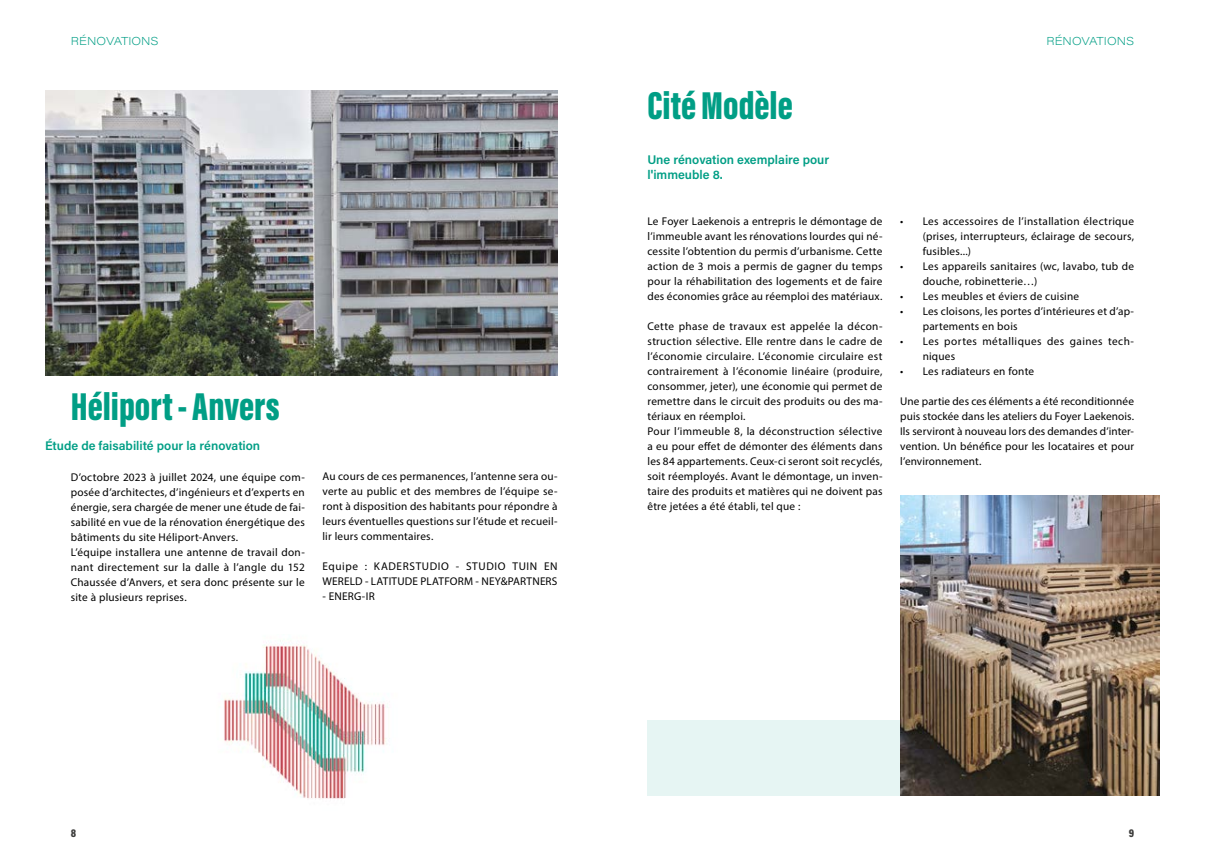
<style>
.page{position:relative;width:1205px;height:865px;background:#fff}
.page>*{position:absolute;margin:0;border:0;box-sizing:border-box;transform-origin:0 0}
.t1{font:900 40px "Acumin Pro Extra Cond";color:#009e85}
.t2{font:600 12.5px/15px "Acumin Pro";color:#009e85}
.t3{font:11.25px/15px "Myriad Pro";letter-spacing:.02em;color:#000}
.t4{font:11.25px/15px "Myriad Pro";letter-spacing:.04em;color:#000}
.t5{font:200 11.25px "Acumin Pro Wide";letter-spacing:.005em;color:#009e85}
.t6{font:900 11.25px "Acumin Pro Cond";color:#3c3c3b}
</style>
<div class="page">
<div style="left:647px;top:720px;width:327px;height:75px;background:#e6f5f3"></div>
<img style="left:45px;top:90px;width:512px;height:286px">
<img style="left:224px;top:640px;width:164px;height:159px">
<img style="left:900px;top:495px;width:260px;height:300px">
<p class="t5" style="left:71px;top:33px;width:89px">RÉNOVATIONS</p>
<p class="t5" style="left:1046px;top:33px;width:89px">RÉNOVATIONS</p>
<h1 class="t1" style="left:71px;top:382px;width:210px">Héliport - Anvers</h1>
<p class="t2" style="left:45px;top:438px;width:217px">Étude de faisabilité pour la rénovation</p>
<p class="t3" style="left:71px;top:469px;width:235px">D’octobre 2023 à juillet 2024, une équipe com&shy;posée d’architectes, d’ingénieurs et d’experts en énergie, sera chargée de mener une étude de fai&shy;sabilité en vue de la rénovation énergétique des bâtiments du site Héliport-Anvers.<br>L’équipe installera une antenne de travail don&shy;nant directement sur la dalle à l’angle du 152<br>Chaussée d’Anvers, et sera donc présente sur le site à plusieurs reprises.</p>
<p class="t3" style="left:322px;top:469px;width:236px;text-align:justify">Au cours de ces permanences, l’antenne sera ou&shy;verte au public et des membres de l’équipe se&shy;ront à disposition des habitants pour répondre à leurs éventuelles questions sur l’étude et recueil&shy;lir leurs commentaires.</p>
<p class="t3" style="left:322px;top:559px;width:236px">Equipe : KADERSTUDIO - STUDIO TUIN EN<br>WERELD - LATITUDE PLATFORM - NEY&amp;PARTNERS</p>
<p class="t3" style="left:322px;top:589px;width:54px">- ENERG-IR</p>
<h1 class="t1" style="left:647px;top:81px;width:147px">Cité Modèle</h1>
<p class="t2" style="left:647px;top:152px;width:183px">Une rénovation exemplaire pour l'immeuble 8.</p>
<p class="t3" style="left:647px;top:214px;width:236px;text-align:justify">Le Foyer Laekenois a entrepris le démontage de l’immeuble avant les rénovations lourdes qui né&shy;cessite l’obtention du permis d’urbanisme. Cette action de 3 mois a permis de gagner du temps pour la réhabilitation des logements et de faire des économies grâce au réemploi des matériaux.</p>
<p class="t3" style="left:647px;top:319px;width:236px">Cette phase de travaux est appelée la décon&shy;struction sélective. Elle rentre dans le cadre de l’économie circulaire. L’économie circulaire est contrairement à l’économie linéaire (produire, consommer, jeter), une économie qui permet de remettre dans le circuit des produits ou des ma&shy;tériaux en réemploi.<br>Pour l’immeuble 8, la déconstruction sélective a eu pour effet de démonter des éléments dans les 84 appartements. Ceux-ci seront soit recyclés, soit réemployés. Avant le démontage, un inven&shy;taire des produits et matières qui ne doivent pas être jetées a été établi, tel que :</p>
<p class="t3" style="left:923px;top:213px;width:213px;text-align:justify;text-indent:-22px">• Les accessoires de l’installation électrique (prises, interrupteurs, éclairage de secours, fusibles...)</p>
<p class="t3" style="left:923px;top:258px;width:213px;text-indent:-22px">• Les appareils sanitaires (wc, lavabo, tub de douche, robinetterie…)</p>
<p class="t3" style="left:900px;top:288px;width:180px">• Les meubles et éviers de cuisine</p>
<p class="t3" style="left:923px;top:303px;width:213px;text-indent:-22px">• Les cloisons, les portes d’intérieures et d’ap&shy;partements en bois</p>
<p class="t4" style="left:923px;top:333px;width:213px;text-indent:-22px">• Les portes métalliques des gaines tech&shy;niques</p>
<p class="t3" style="left:900px;top:363px;width:135px">• Les radiateurs en fonte</p>
<p class="t3" style="left:900px;top:393px;width:235px;text-align:justify">Une partie des ces éléments a été reconditionnée puis stockée dans les ateliers du Foyer Laekenois.<br>Ils serviront à nouveau lors des demandes d’inter&shy;vention. Un bénéfice pour les locataires et pour l’environnement.</p>
<p class="t6" style="left:71px;top:825px;width:7px">8</p>
<p class="t6" style="left:1128px;top:825px;width:7px">9</p>
</div>
